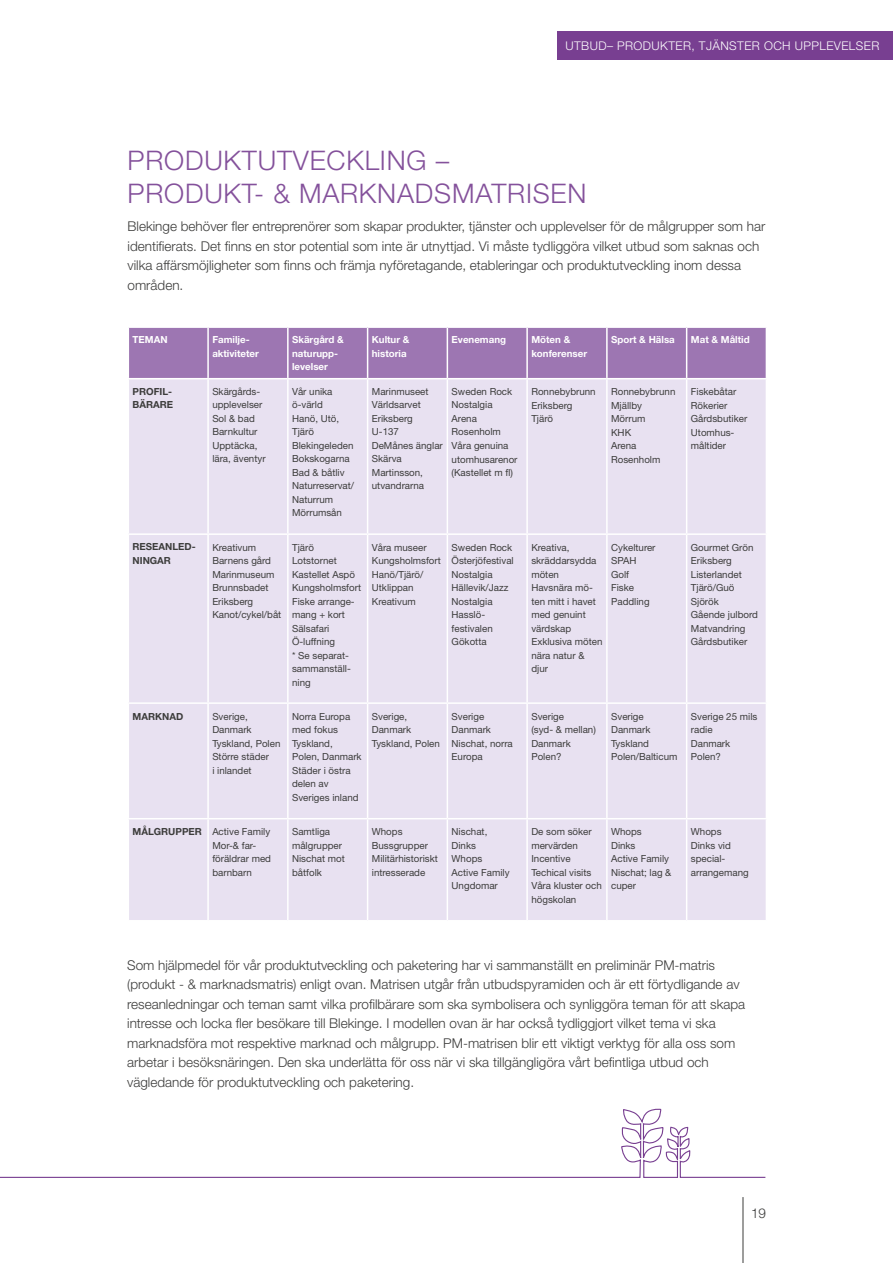
<style>
.page{position:relative;width:893px;height:1263px;background:#fff}
.page>*{position:absolute;margin:0;border:0;box-sizing:border-box;transform-origin:0 0}
.t1{font:300 27px/33px "Helvetica Neue";letter-spacing:.03em;color:#84519b}
.t2{font:300 13.5px/19.5px "Helvetica Neue";color:#3c3c3b}
.t3{font:300 12px "Helvetica Neue";letter-spacing:.035em;color:#fff}
.t4{font:9.75px/13.5px "Helvetica Neue";color:#3c3c3b}
.t5{font:700 9.75px/13.5px "Helvetica Neue";color:#fff}
.t6{font:700 9.75px/13.5px "Helvetica Neue";color:#3c3c3b}
.s1{font-weight:700}
</style>
<div class="page">
<hr style="left:743px;top:1197px;width:1px;height:66px;background:#3c3c3b">
<div style="left:557px;top:32px;width:336px;height:28px;background:#783f91"></div>
<div style="left:129px;top:328px;width:637px;height:50px;background:#9d76b2"></div>
<div style="left:129px;top:379px;width:637px;height:257px;background:#e8e1f1"></div>
<hr style="left:207px;top:328px;width:2px;height:50px;background:#fff">
<hr style="left:287px;top:328px;width:2px;height:50px;background:#fff">
<hr style="left:367px;top:328px;width:1px;height:50px;background:#fff">
<hr style="left:447px;top:328px;width:1px;height:50px;background:#fff">
<hr style="left:526px;top:328px;width:2px;height:50px;background:#fff">
<hr style="left:606px;top:328px;width:2px;height:50px;background:#fff">
<hr style="left:686px;top:328px;width:1px;height:50px;background:#fff">
<hr style="left:207px;top:379px;width:2px;height:154px;background:#fff">
<hr style="left:287px;top:379px;width:2px;height:154px;background:#fff">
<hr style="left:367px;top:379px;width:1px;height:154px;background:#fff">
<hr style="left:447px;top:379px;width:1px;height:154px;background:#fff">
<hr style="left:526px;top:379px;width:2px;height:154px;background:#fff">
<hr style="left:606px;top:379px;width:2px;height:154px;background:#fff">
<hr style="left:686px;top:379px;width:1px;height:154px;background:#fff">
<hr style="left:128px;top:533px;width:80px;height:2px;background:#fff">
<hr style="left:208px;top:533px;width:80px;height:2px;background:#fff">
<hr style="left:207px;top:535px;width:2px;height:167px;background:#fff">
<hr style="left:288px;top:533px;width:80px;height:2px;background:#fff">
<hr style="left:287px;top:535px;width:2px;height:167px;background:#fff">
<hr style="left:368px;top:533px;width:79px;height:2px;background:#fff">
<hr style="left:367px;top:535px;width:1px;height:167px;background:#fff">
<hr style="left:447px;top:533px;width:80px;height:2px;background:#fff">
<hr style="left:447px;top:535px;width:1px;height:167px;background:#fff">
<hr style="left:527px;top:533px;width:80px;height:2px;background:#fff">
<hr style="left:526px;top:535px;width:2px;height:167px;background:#fff">
<hr style="left:607px;top:533px;width:80px;height:2px;background:#fff">
<hr style="left:606px;top:535px;width:2px;height:167px;background:#fff">
<hr style="left:687px;top:533px;width:80px;height:2px;background:#fff">
<hr style="left:686px;top:535px;width:1px;height:167px;background:#fff">
<svg style="left:0;top:636px;width:766px;height:542px"></svg>
<p class="t3" style="left:566px;top:38px;width:315px">UTBUD– PRODUKTER, TJÄNSTER OCH UPPLEVELSER</p>
<h1 class="t1" style="left:128px;top:143px;width:460px">PRODUKTUTVECKLING –<br>PRODUKT- &amp; MARKNADSMATRISEN</h1>
<p class="t2" style="left:128px;top:216px;width:639px">Blekinge behöver fler entreprenörer som skapar produkter, tjänster och upplevelser för de målgrupper som har identifierats. Det finns en stor potential som inte är utnyttjad. Vi måste tydliggöra vilket utbud som saknas och vilka affärsmöjligheter som finns och främja nyföretagande, etableringar och produktutveckling inom dessa områden.</p>
<p class="t5" style="left:133px;top:333px;width:37px">TEMAN</p>
<p class="t5" style="left:212px;top:333px;width:48px">Familje&shy;aktiviteter</p>
<p class="t5" style="left:292px;top:333px;width:53px">Skärgård &amp; naturupp&shy;levelser</p>
<p class="t5" style="left:372px;top:333px;width:39px">Kultur &amp; historia</p>
<p class="t5" style="left:452px;top:333px;width:56px">Evenemang</p>
<p class="t5" style="left:531px;top:333px;width:57px">Möten &amp; konferenser</p>
<p class="t5" style="left:611px;top:333px;width:65px">Sport &amp; Hälsa</p>
<p class="t5" style="left:691px;top:333px;width:60px">Mat &amp; Måltid</p>
<p class="t6" style="left:133px;top:384px;width:42px">PROFIL-<br>BÄRARE</p>
<p class="t4" style="left:212px;top:384px;width:55px">Skärgårds&shy;upplevelser<br>Sol &amp; bad<br>Barnkultur<br>Upptäcka, lära, äventyr</p>
<p class="t4" style="left:292px;top:385px;width:64px">Vår unika ö-värld<br>Hanö, Utö,<br>Tjärö<br>Blekingeleden<br>Bokskogarna<br>Bad &amp; båtliv<br>Naturreservat/<br>Naturrum<br>Mörrumsån</p>
<p class="t4" style="left:372px;top:385px;width:72px">Marinmuseet<br>Världsarvet<br>Eriksberg<br>U-137<br>DeMånes änglar<br>Skärva<br>Martinsson, utvandrarna</p>
<p class="t4" style="left:452px;top:385px;width:67px">Sweden Rock<br>Nostalgia<br>Arena<br>Rosenholm<br>Våra genuina utomhusarenor (Kastellet m fl)</p>
<p class="t4" style="left:531px;top:385px;width:66px">Ronnebybrunn<br>Eriksberg<br>Tjärö</p>
<p class="t4" style="left:611px;top:385px;width:66px">Ronnebybrunn<br>Mjällby<br>Mörrum<br>KHK<br>Arena<br>Rosenholm</p>
<p class="t4" style="left:691px;top:385px;width:58px">Fiskebåtar<br>Rökerier<br>Gårdsbutiker<br>Utomhus&shy;måltider</p>
<p class="t6" style="left:133px;top:540px;width:65px">RESEANLED-<br>NINGAR</p>
<p class="t4" style="left:212px;top:540px;width:70px">Kreativum<br>Barnens gård<br>Marinmuseum<br>Brunnsbadet<br>Eriksberg<br>Kanot/cykel/båt</p>
<p class="t4" style="left:292px;top:540px;width:70px">Tjärö<br>Lotstornet<br>Kastellet Aspö<br>Kungsholmsfort<br>Fiske arrange&shy;mang + kort<br>Sälsafari<br>Ö-luffning<br>* Se separat&shy;sammanställ&shy;ning</p>
<p class="t4" style="left:372px;top:540px;width:70px">Våra museer<br>Kungsholmsfort<br>Hanö/Tjärö/<br>Utklippan<br>Kreativum</p>
<p class="t4" style="left:452px;top:540px;width:64px">Sweden Rock<br>Österjöfestival<br>Nostalgia<br>Hällevik/Jazz<br>Nostalgia<br>Hasslö&shy;festivalen<br>Gökotta</p>
<p class="t4" style="left:531px;top:540px;width:73px">Kreativa, skräddarsydda möten<br>Havsnära mö&shy;ten mitt i havet med genuint värdskap<br>Exklusiva möten nära natur &amp; djur</p>
<p class="t4" style="left:611px;top:540px;width:46px">Cykelturer<br>SPAH<br>Golf<br>Fiske<br>Paddling</p>
<p class="t4" style="left:691px;top:540px;width:69px">Gourmet Grön<br>Eriksberg<br>Listerlandet<br>Tjärö/Guö<br>Sjörök<br>Gående julbord<br>Matvandring<br>Gårdsbutiker</p>
<p class="t6" style="left:133px;top:709px;width:52px">MARKNAD</p>
<p class="t4" style="left:212px;top:709px;width:70px">Sverige,<br>Danmark<br>Tyskland, Polen<br>Större städer<br>i inlandet</p>
<p class="t4" style="left:292px;top:709px;width:71px">Norra Europa med fokus<br>Tyskland,<br>Polen, Danmark<br>Städer i östra delen av<br>Sveriges inland</p>
<p class="t4" style="left:372px;top:709px;width:70px">Sverige,<br>Danmark<br>Tyskland, Polen</p>
<p class="t4" style="left:452px;top:709px;width:63px">Sverige<br>Danmark<br>Nischat, norra<br>Europa</p>
<p class="t4" style="left:531px;top:709px;width:66px">Sverige<br>(syd- &amp; mellan)<br>Danmark<br>Polen?</p>
<p class="t4" style="left:611px;top:709px;width:68px">Sverige<br>Danmark<br>Tyskland<br>Polen/Balticum</p>
<p class="t4" style="left:691px;top:709px;width:68px">Sverige 25 mils radie<br>Danmark<br>Polen?</p>
<p class="t4" style="left:212px;top:825px;width:60px;text-indent:-80px"><span class="s1">MÅLGRUPPER</span> Active Family<br>Mor-&amp; far&shy;föräldrar med barnbarn</p>
<p class="t4" style="left:292px;top:825px;width:54px">Samtliga målgrupper<br>Nischat mot båtfolk</p>
<p class="t4" style="left:372px;top:825px;width:68px">Whops<br>Bussgrupper<br>Militärhistoriskt intresserade</p>
<p class="t4" style="left:452px;top:825px;width:59px">Nischat,<br>Dinks<br>Whops<br>Active Family<br>Ungdomar</p>
<p class="t4" style="left:531px;top:825px;width:72px">De som söker mervärden<br>Incentive<br>Techical visits<br>Våra kluster och högskolan</p>
<p class="t4" style="left:611px;top:825px;width:62px">Whops<br>Dinks<br>Active Family<br>Nischat; lag &amp; cuper</p>
<p class="t4" style="left:691px;top:825px;width:59px">Whops<br>Dinks vid special&shy;arrangemang</p>
<p class="t2" style="left:127px;top:955px;width:619px">Som hjälpmedel för vår produktutveckling och paketering har vi sammanställt en preliminär PM-matris (produkt - &amp; marknadsmatris) enligt ovan. Matrisen utgår från utbudspyramiden och är ett förtydligande av reseanledningar och teman samt vilka profilbärare som ska symbolisera och synliggöra teman för att skapa intresse och locka fler besökare till Blekinge. I modellen ovan är har också tydliggjort vilket tema vi ska marknadsföra mot respektive marknad och målgrupp. PM-matrisen blir ett viktigt verktyg för alla oss som arbetar i besöksnäringen. Den ska underlätta för oss när vi ska tillgängligöra vårt befintliga utbud och vägledande för produktutveckling och paketering.</p>
<h2 class="t2" style="left:751px;top:1203px;width:17px">19</h2>
</div>
